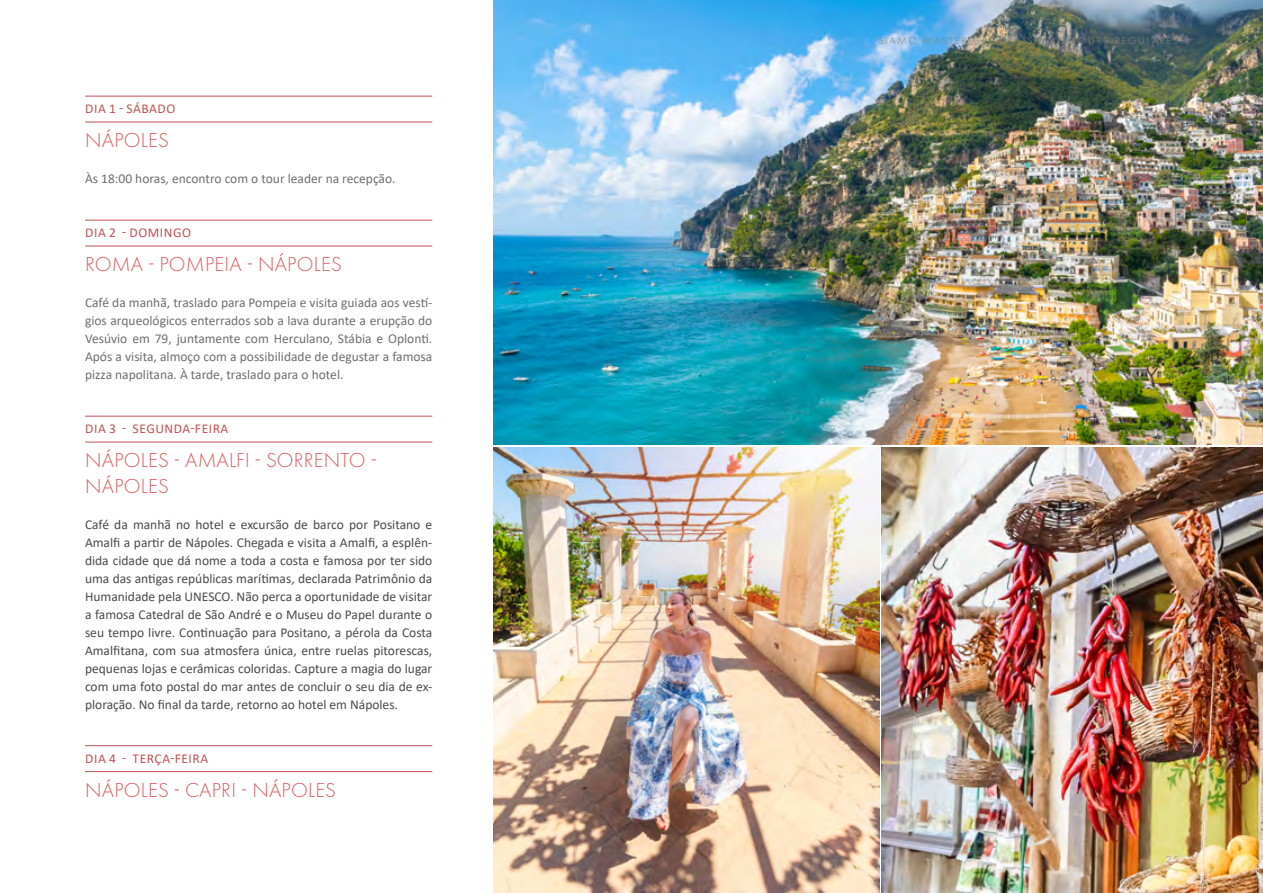
<style>
.page{position:relative;width:1263px;height:893px;background:#fff}
.page>*{position:absolute;margin:0;border:0;box-sizing:border-box;transform-origin:0 0}
.t1{font:300 21px/25.5px "Futura PT";letter-spacing:.01em;color:#dd5a5f}
.t2{font:13.5px/18px "Calibri";color:#4a4a49;text-align:justify}
.t3{font:13.5px/18px "Calibri";color:#706f6f;text-align:justify}
.t4{font:13.5px "Calibri";letter-spacing:.04em;color:#c35054}
.t5{font:300 10.5px "Futura PT";letter-spacing:.17em;color:#8d8577}
</style>
<div class="page">
<hr style="left:85px;top:96px;width:347px;height:1px;background:#c35054">
<hr style="left:85px;top:122px;width:347px;height:1px;background:#c35054">
<hr style="left:85px;top:220px;width:347px;height:1px;background:#c35054">
<hr style="left:85px;top:246px;width:347px;height:1px;background:#c35054">
<hr style="left:85px;top:416px;width:347px;height:1px;background:#c35054">
<hr style="left:85px;top:442px;width:347px;height:1px;background:#c35054">
<hr style="left:85px;top:745px;width:347px;height:1px;background:#c35054">
<hr style="left:85px;top:771px;width:347px;height:1px;background:#c35054">
<img style="left:493px;top:0;width:770px;height:444px">
<img style="left:493px;top:448px;width:386px;height:445px">
<img style="left:881px;top:448px;width:382px;height:445px">
<p class="t4" style="left:85px;top:99px;width:92px">DIA 1 - SÁBADO</p>
<h1 class="t1" style="left:85px;top:128px;width:85px">NÁPOLES</h1>
<p class="t3" style="left:85px;top:170px;width:312px">Às 18:00 horas, encontro com o tour leader na recepção.</p>
<p class="t4" style="left:85px;top:223px;width:107px">DIA 2 - DOMINGO</p>
<h1 class="t1" style="left:85px;top:252px;width:258px">ROMA - POMPEIA - NÁPOLES</h1>
<p class="t3" style="left:85px;top:294px;width:349px">Café da manhã, traslado para Pompeia e visita guiada aos vestí&shy;gios arqueológicos enterrados sob a lava durante a erupção do Vesúvio em 79, juntamente com Herculano, Stábia e Oplonti.<br>Após a visita, almoço com a possibilidade de degustar a famosa pizza napolitana. À tarde, traslado para o hotel.</p>
<p class="t4" style="left:85px;top:419px;width:145px">DIA 3 - SEGUNDA-FEIRA</p>
<h1 class="t1" style="left:85px;top:448px;width:293px">NÁPOLES - AMALFI - SORRENTO -<br>NÁPOLES</h1>
<p class="t2" style="left:85px;top:515px;width:349px">Café da manhã no hotel e excursão de barco por Positano e Amalfi a partir de Nápoles. Chegada e visita a Amalfi, a esplên&shy;dida cidade que dá nome a toda a costa e famosa por ter sido uma das antigas repúblicas marítimas, declarada Patrimônio da Humanidade pela UNESCO. Não perca a oportunidade de visitar a famosa Catedral de São André e o Museu do Papel durante o seu tempo livre. Continuação para Positano, a pérola da Costa Amalfitana, com sua atmosfera única, entre ruelas pitorescas, pequenas lojas e cerâmicas coloridas. Capture a magia do lugar com uma foto postal do mar antes de concluir o seu dia de ex&shy;ploração. No final da tarde, retorno ao hotel em Nápoles.</p>
<p class="t4" style="left:85px;top:749px;width:124px">DIA 4 - TERÇA-FEIRA</p>
<h1 class="t1" style="left:85px;top:777px;width:252px">NÁPOLES - CAPRI - NÁPOLES</h1>
<p class="t5" style="left:878px;top:34px;width:302px">SIAMO MASTER GROUP - SIAMO TOURS REGULARES</p>
<p class="t5" style="left:1166px;top:853px;width:14px">25</p>
</div>
